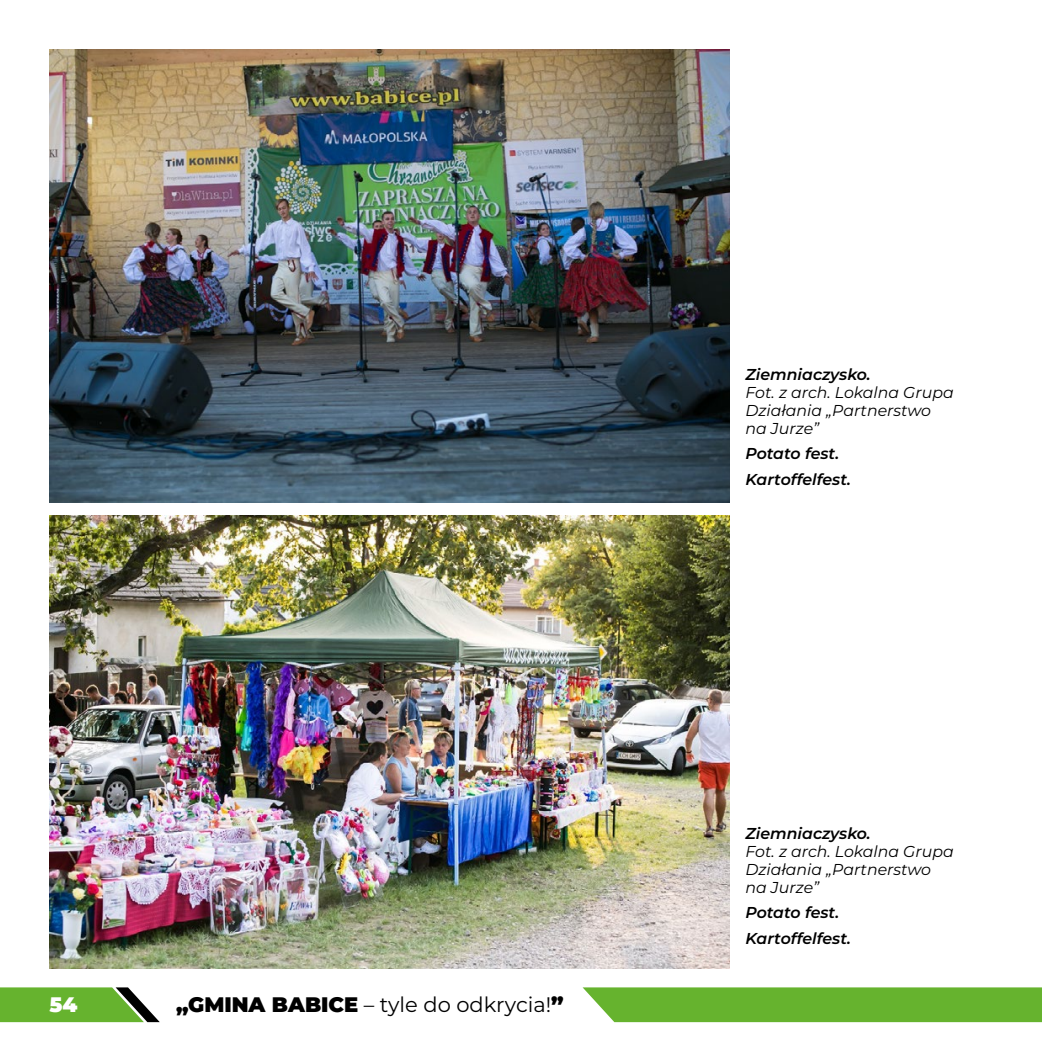
<style>
.page{position:relative;width:1042px;height:1042px;background:#fff}
.page>*{position:absolute;margin:0;border:0;box-sizing:border-box;transform-origin:0 0}
.t1{font:21px "Montserrat";color:#000}
.t2{font:900 21px "Montserrat";color:#fff}
.t3{font:italic 15.75px/18.2px "Montserrat";color:#000}
.t4{font:italic 600 15.75px/25px "Montserrat";color:#000}
.s1{font-weight:900}
</style>
<div class="page">
<svg style="left:0;top:987px;width:160px;height:35px;background:#72af46"></svg>
<div style="left:582px;top:987px;width:460px;height:35px;background:#66b32e"></div>
<img style="left:50px;top:50px;width:679px;height:452px">
<img style="left:50px;top:516px;width:679px;height:453px">
<h1 class="t2" style="left:50px;top:991px;width:29px">54</h1>
<h1 class="t1" style="left:176px;top:991px;width:389px"><span class="s1">„GMINA BABICE</span> – tyle do odkrycia!<span class="s1">”</span></h1>
<p class="t4" style="left:745px;top:361px;width:127px">Ziemniaczysko.</p>
<p class="t3" style="left:745px;top:383px;width:210px">Fot. z arch. Lokalna Grupa<br>Działania „Partnerstwo na Jurze”</p>
<p class="t4" style="left:745px;top:441px;width:107px">Potato fest.<br>Kartoffelfest.</p>
<p class="t4" style="left:745px;top:820px;width:127px">Ziemniaczysko.</p>
<p class="t3" style="left:745px;top:842px;width:210px">Fot. z arch. Lokalna Grupa<br>Działania „Partnerstwo na Jurze”</p>
<p class="t4" style="left:745px;top:900px;width:107px">Potato fest.<br>Kartoffelfest.</p>
</div>
